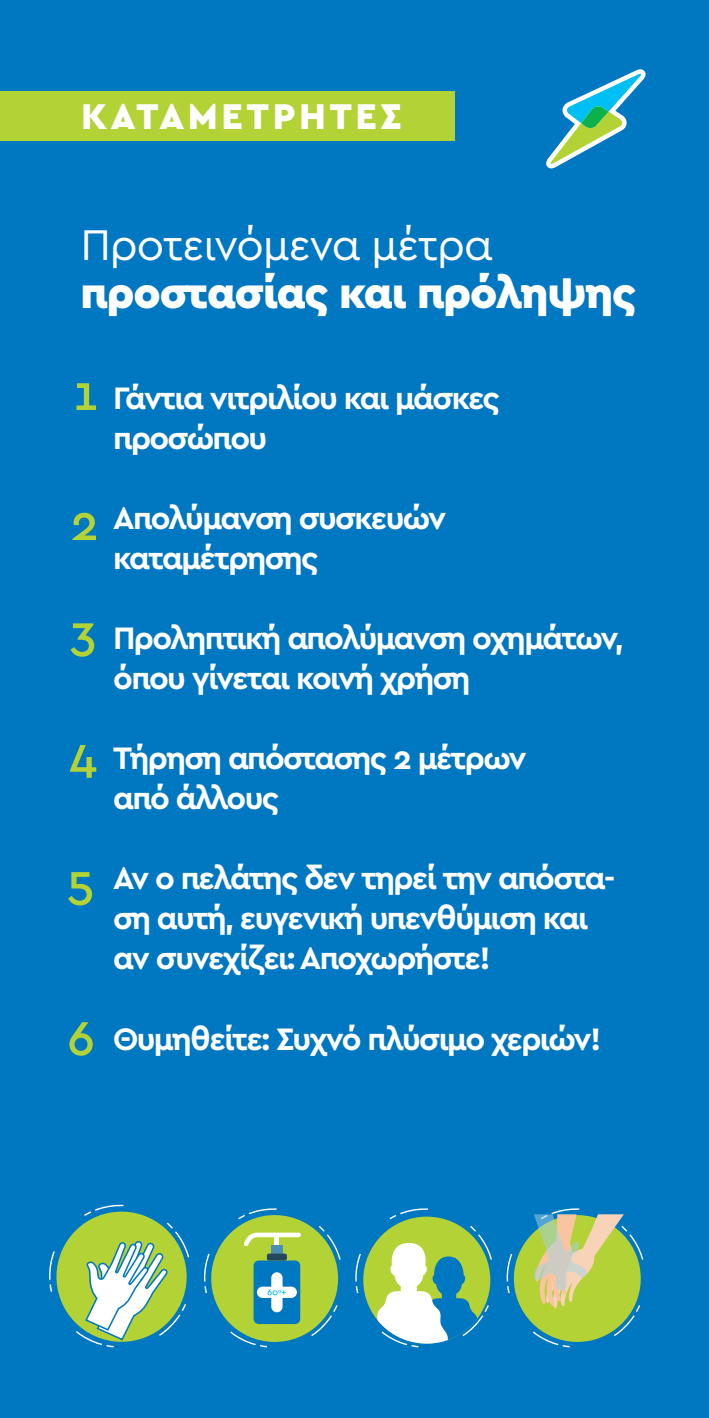
<style>
.page{position:relative;width:709px;height:1418px;background:#fff}
.page>*{position:absolute;margin:0;border:0;box-sizing:border-box;transform-origin:0 0}
.t1{font:500 50px "Cera GR";color:#b3d235}
.t2{font:900 45px "Cera GR";letter-spacing:-.025em;color:#fff}
.t3{font:45px "Cera GR";letter-spacing:-.025em;color:#fff}
.t4{font:900 37.5px "Cera GR";letter-spacing:.1em;color:#fff}
.t5{font:700 32.5px/40px "Cera GR";letter-spacing:-.05em;color:#fff}
</style>
<div class="page">
<div style="left:0;top:0;width:709px;height:1417px;background:#0077c1"></div>
<svg style="left:49px;top:1204px;width:595px;height:144px"></svg>
<svg style="left:546px;top:69px;width:100px;height:99px"></svg>
<div style="left:0;top:91px;width:455px;height:50px;background:#b3d235"></div>
<p class="t4" style="left:81px;top:95px;width:322px">ΚΑΤΑΜΕΤΡΗΤΕΣ</p>
<h2 class="t3" style="left:80px;top:219px;width:414px">Προτεινόµενα µέτρα</h2>
<h2 class="t2" style="left:80px;top:267px;width:557px">προστασίας και πρόληψης</h2>
<h1 class="t1" style="left:73px;top:365px;width:27px">1</h1>
<p class="t5" style="left:113px;top:378px;width:388px">Γάντια νιτριλίου και µάσκες προσώπου</p>
<h1 class="t1" style="left:70px;top:495px;width:30px">2</h1>
<p class="t5" style="left:113px;top:498px;width:334px">Απολύµανση συσκευών καταµέτρησης</p>
<h1 class="t1" style="left:70px;top:605px;width:28px">3</h1>
<p class="t5" style="left:113px;top:618px;width:512px">Προληπτική απολύµανση οχηµάτων, όπου γίνεται κοινή χρήση</p>
<h1 class="t1" style="left:69px;top:726px;width:29px">4</h1>
<p class="t5" style="left:113px;top:738px;width:415px">Τήρηση απόστασης 2 µέτρων από άλλους</p>
<h1 class="t1" style="left:67px;top:853px;width:29px">5</h1>
<h1 class="t1" style="left:67px;top:1010px;width:29px">6</h1>
<p class="t5" style="left:113px;top:858px;width:503px">Αν ο πελάτης δεν τηρεί την απόστα&shy;ση αυτή, ευγενική υπενθύµιση και αν συνεχίζει: Αποχωρήστε!</p>
<p class="t5" style="left:113px;top:1018px;width:489px">Θυµηθείτε: Συχνό πλύσιµο χεριών!</p>
</div>
